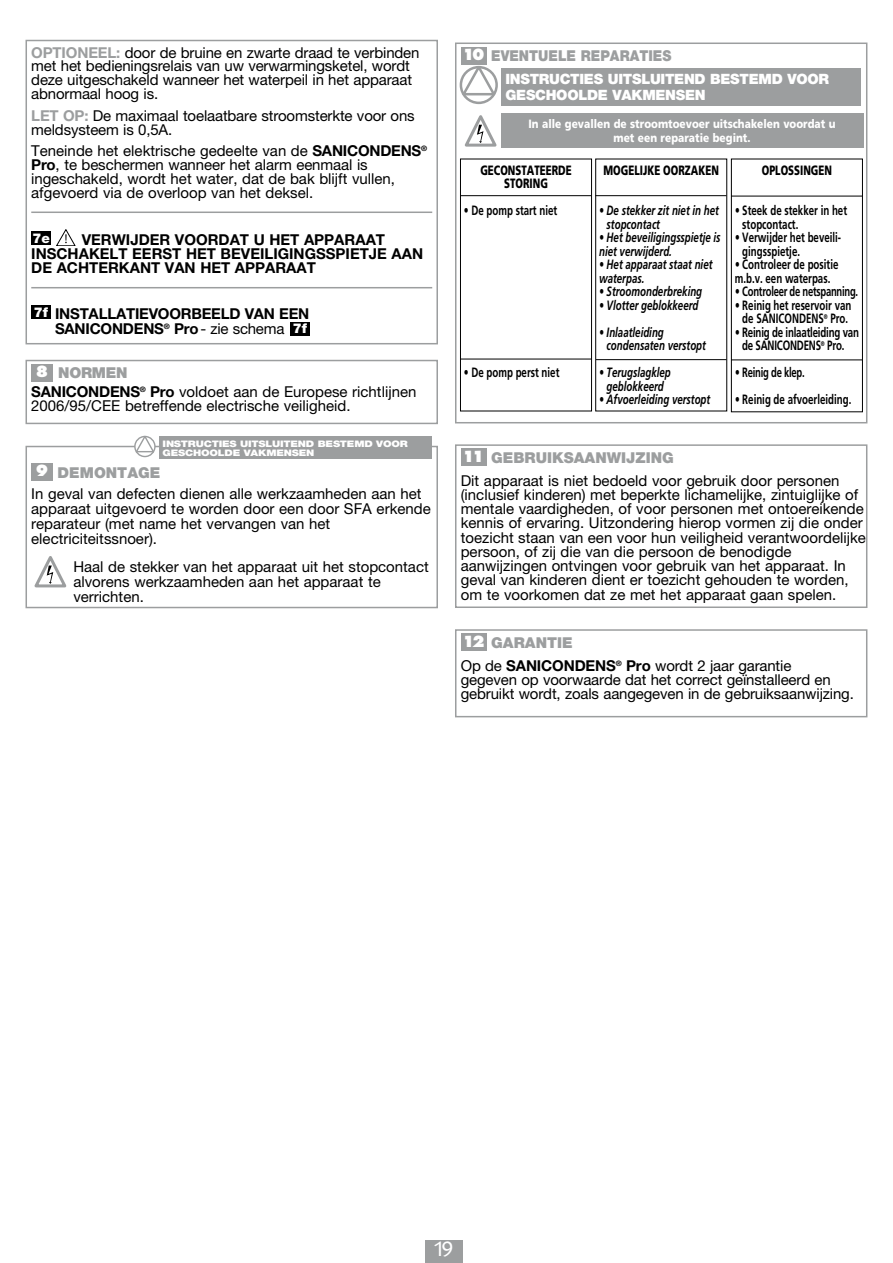
<style>
.page{position:relative;width:893px;height:1263px;background:#fff}
.page>*{position:absolute;margin:0;border:0;box-sizing:border-box;transform-origin:0 0}
.t1{font:22.5px "Today SHOP";color:#fff}
.t2{font:15px/13.8px "Helvetica Neue";color:#000}
.t3{font:15px/14.2px "Helvetica Neue CE";color:#000}
.t4{font:700 15px/13.8px "Helvetica Neue";color:#000}
.t5{font:900 15px "Helvetica Neue";color:#9c9e9f;scale:.9 1}
.t6{font:900 15px "Helvetica Neue";color:#9c9e9f}
.t7{font:900 14.25px/16px "Helvetica Neue";letter-spacing:-.02em;color:#fff}
.t8{font:italic 700 13.5px/13.5px "Frutiger";color:#000;scale:.72 1}
.t9{font:700 13.5px/13.5px "Frutiger";color:#000;scale:.72 1}
.t10{font:900 13.5px/13.5px "Frutiger";color:#000;text-align:center;scale:.72 1}
.t11{font:700 13.5px/13.5px "Frutiger";letter-spacing:-.02em;color:#000;text-align:center;scale:.72 1}
.t12{font:700 13.5px "Frutiger";letter-spacing:-.025em;color:#000;scale:.7 1}
.t13{font:900 13.5px "Helvetica Neue";color:#fff}
.t14{font:900 12px/14.4px "Frutiger";color:#fff;text-align:center;scale:.85 1}
.t15{font:900 9px/9px "Helvetica Neue";letter-spacing:-.02em;color:#fff;scale:1.2 1}
.s1{font-weight:700;color:#9c9e9f}
.s2{font-weight:700}
.s3{font-weight:900;font-size:13.5px;color:#fff}
.s4{font-weight:400}
.s5{font-family:"Futura";font-weight:800;color:#fff}
.s6{font-weight:900;color:#9c9e9f}
.s7{font-style:italic}
</style>
<div class="page">
<div style="left:425px;top:1240px;width:37px;height:23px;background:#9c9e9f"></div>
<div style="left:31px;top:364px;width:22px;height:17px;background:#9c9e9f"></div>
<div style="left:26px;top:360px;width:412px;height:64px;border:2px solid #9c9e9f"></div>
<div style="left:31px;top:463px;width:22px;height:17px;background:#9c9e9f"></div>
<svg style="left:35px;top:556px;width:32px;height:31px"></svg>
<div style="left:26px;top:446px;width:412px;height:162px;border:2px solid #9c9e9f"></div>
<div style="left:461px;top:449px;width:25px;height:17px;background:#9c9e9f"></div>
<div style="left:455px;top:444px;width:412px;height:164px;border:2px solid #9c9e9f"></div>
<div style="left:461px;top:634px;width:25px;height:17px;background:#9c9e9f"></div>
<div style="left:455px;top:629px;width:412px;height:88px;border:2px solid #9c9e9f"></div>
<div style="left:461px;top:47px;width:25px;height:17px;background:#9c9e9f"></div>
<div style="left:455px;top:43px;width:412px;height:380px;border:2px solid #9c9e9f"></div>
<div style="left:501px;top:114px;width:362px;height:34px;background:#9c9e9f"></div>
<svg style="left:465px;top:115px;width:32px;height:32px"></svg>
<div style="left:460px;top:159px;width:132px;height:252px;border:1px solid #000"></div>
<div style="left:595px;top:159px;width:132px;height:252px;border:1px solid #000"></div>
<div style="left:731px;top:159px;width:132px;height:253px;border:1px solid #000"></div>
<hr style="left:461px;top:195px;width:130px;height:1px;background:#000">
<hr style="left:595px;top:195px;width:131px;height:1px;background:#000">
<hr style="left:731px;top:196px;width:131px;height:1px;background:#000">
<hr style="left:596px;top:359px;width:130px;height:1px;background:#000">
<hr style="left:731px;top:359px;width:131px;height:1px;background:#000">
<hr style="left:461px;top:359px;width:130px;height:1px;background:#000">
<div style="left:501px;top:68px;width:360px;height:38px;background:#9c9e9f"></div>
<svg style="left:461px;top:67px;width:36px;height:36px"></svg>
<div style="left:460px;top:66px;width:38px;height:38px;border:3px solid #9c9e9f;border-radius:50%"></div>
<svg style="left:460px;top:66px;width:38px;height:31px"></svg>
<hr style="left:31px;top:212px;width:401px;height:1px;background:#9c9e9f">
<hr style="left:31px;top:287px;width:401px;height:1px;background:#9c9e9f">
<div style="left:31px;top:231px;width:20px;height:14px;background:#000"></div>
<svg style="left:56px;top:229px;width:19px;height:17px"></svg>
<div style="left:31px;top:305px;width:20px;height:14px;background:#000"></div>
<div style="left:290px;top:321px;width:20px;height:14px;background:#000"></div>
<div style="left:26px;top:40px;width:412px;height:304px;border:2px solid #9c9e9f"></div>
<div style="left:160px;top:437px;width:272px;height:22px;background:#9c9e9f"></div>
<div style="left:134px;top:436px;width:22px;height:21px;border:1px solid #9c9e9f;border-radius:50%"></div>
<svg style="left:134px;top:436px;width:22px;height:17px"></svg>
<p class="t2" style="left:31px;top:45px;width:390px"><span class="s1">OPTIONEEL:</span> door de bruine en zwarte draad te verbinden met het bedieningsrelais van uw verwarmingsketel, wordt deze uitgeschakeld wanneer het waterpeil in het apparaat abnormaal hoog is.</p>
<p class="t2" style="left:31px;top:109px;width:385px"><span class="s1">LET OP:</span> De maximaal toelaatbare stroomsterkte voor ons meldsysteem is 0,5A.</p>
<p class="t2" style="left:31px;top:144px;width:397px">Teneinde het elektrische gedeelte van de <span class="s2">SANICONDENS</span><sup>® </sup><span class="s2">Pro</span>, te beschermen wanneer het alarm eenmaal is ingeschakeld, wordt het water, dat de bak blijft vullen, afgevoerd via de overloop van het deksel.</p>
<p class="t13" style="left:32px;top:230px;width:19px">7e</p>
<p class="t4" style="left:31px;top:233px;width:393px;text-indent:50px">VERWIJDER VOORDAT U HET APPARAAT<br>INSCHAKELT EERST HET BEVEILIGINGSSPIETJE AAN<br>DE ACHTERKANT VAN HET APPARAAT</p>
<p class="t4" style="left:34px;top:306px;width:277px;line-height:15px;text-align:right"><span class="s3">7f</span> INSTALLATIEVOORBEELD VAN EEN<br>SANICONDENS<sup>®</sup> Pro<span class="s4">- zie schema</span> <span class="s3">7f</span></p>
<p class="t2" style="left:31px;top:363px;width:387px;line-height:18.5px;text-indent:5px"><span class="s5">8</span> <span class="s6">NORMEN<br></span><span class="s2">SANICONDENS</span><sup>®</sup> <span class="s2">Pro</span> voldoet aan de Europese richtlijnen</p>
<p class="t2" style="left:31px;top:399px;width:321px">2006/95/CEE betreffende electrische veiligheid.</p>
<p class="t15" style="left:163px;top:439px;width:206px">INSTRUCTIES UITSLUITEND BESTEMD VOOR<br>GESCHOOLDE VAKMENSEN</p>
<p class="t2" style="left:31px;top:461px;width:392px;line-height:21.3px;text-indent:5px"><span class="s5">9</span> <span class="s6">DEMONTAGE<br></span>In geval van defecten dienen alle werkzaamheden aan het</p>
<p class="t2" style="left:31px;top:501px;width:401px;line-height:15px">apparaat uitgevoerd te worden door een door SFA erkende reparateur (met name het vervangen van het electriciteitssnoer).</p>
<p class="t2" style="left:73px;top:559px;width:357px;line-height:15px">Haal de stekker van het apparaat uit het stopcontact alvorens werkzaamheden aan het apparaat te verrichten.</p>
<p class="t5" style="left:462px;top:47px;width:234px"><span class="s5">10</span> EVENTUELE REPARATIES</p>
<p class="t7" style="left:505px;top:71px;width:325px">INSTRUCTIES UITSLUITEND BESTEMD VOOR<br>GESCHOOLDE VAKMENSEN</p>
<p class="t14" style="left:529px;top:116px;width:363px">In alle gevallen de stroomtoevoer uitschakelen voordat u met een reparatie begint.</p>
<p class="t10" style="left:480px;top:163px;width:128px">GECONSTATEERDE<br>STORING</p>
<p class="t9" style="left:464px;top:203px;width:131px">• De pomp start niet</p>
<p class="t10" style="left:604px;top:163px;width:162px">MOGELIJKE OORZAKEN</p>
<p class="t8" style="left:607px;top:203px;width:158px;text-indent:-8px">• De stekker zit niet in het stopcontact</p>
<p class="t8" style="left:599px;top:230px;width:170px">• Het beveiligingsspietje is niet verwijderd.</p>
<p class="t8" style="left:599px;top:257px;width:159px">• Het apparaat staat niet waterpas.</p>
<p class="t8" style="left:599px;top:284px;width:145px">• Stroomonderbreking</p>
<p class="t8" style="left:599px;top:298px;width:140px">• Vlotter geblokkeerd</p>
<p class="t8" style="left:607px;top:325px;width:140px;text-indent:-8px">• Inlaatleiding condensaten verstopt</p>
<p class="t8" style="left:599px;top:365px;width:101px;text-align:center">• Terugslagklep geblokkeerd</p>
<p class="t8" style="left:599px;top:392px;width:156px">• Afvoerleiding verstopt</p>
<p class="t10" style="left:762px;top:163px;width:99px">OPLOSSINGEN</p>
<p class="t9" style="left:742px;top:203px;width:147px;text-indent:-8px"><span class="s7">•</span> Steek de stekker in het stopcontact.</p>
<p class="t9" style="left:742px;top:230px;width:139px;text-indent:-8px"><span class="s7">•</span> Verwijder het beveili&shy;gingsspietje.</p>
<p class="t9" style="left:735px;top:257px;width:146px"><span class="s7">•</span> Controleer de positie m.b.v. een waterpas.</p>
<p class="t12" style="left:735px;top:283px;width:178px"><span class="s7">•</span> Controleer de netspanning.</p>
<p class="t9" style="left:735px;top:298px;width:164px;text-align:center"><span class="s7">•</span> Reinig het reservoir van de SANICONDENS<sup>®</sup> Pro.</p>
<p class="t11" style="left:735px;top:325px;width:174px"><span class="s7">•</span> Reinig de inlaatleiding van de SANICONDENS<sup>®</sup> Pro.</p>
<p class="t12" style="left:735px;top:364px;width:101px"><span class="s7">•</span> Reinig de klep.</p>
<p class="t9" style="left:735px;top:392px;width:163px"><span class="s7">•</span> Reinig de afvoerleiding.</p>
<p class="t9" style="left:464px;top:365px;width:134px">• De pomp perst niet</p>
<p class="t6" style="left:462px;top:449px;width:213px"><span class="s5">11</span> GEBRUIKSAANWIJZING</p>
<p class="t3" style="left:461px;top:473px;width:407px">Dit apparaat is niet bedoeld voor gebruik door personen (inclusief kinderen) met beperkte lichamelijke, zintuiglijke of mentale vaardigheden, of voor personen met ontoereikende kennis of ervaring. Uitzondering hierop vormen zij die onder toezicht staan van een voor hun veiligheid verantwoordelijke persoon, of zij die van die persoon de benodigde aanwijzingen ontvingen voor gebruik van het apparaat. In geval van kinderen dient er toezicht gehouden te worden, om te voorkomen dat ze met het apparaat gaan spelen.</p>
<p class="t2" style="left:461px;top:631px;width:332px;line-height:22.8px"><span class="s5">12</span> <span class="s6">GARANTIE<br></span>Op de <span class="s2">SANICONDENS</span><sup>®</sup> <span class="s2">Pro</span> wordt 2 jaar garantie</p>
<p class="t2" style="left:461px;top:672px;width:395px;line-height:14.2px">gegeven op voorwaarde dat het correct geïnstalleerd en gebruikt wordt, zoals aangegeven in de gebruiksaanwijzing.</p>
<h1 class="t1" style="left:434px;top:1237px;width:20px">19</h1>
</div>
